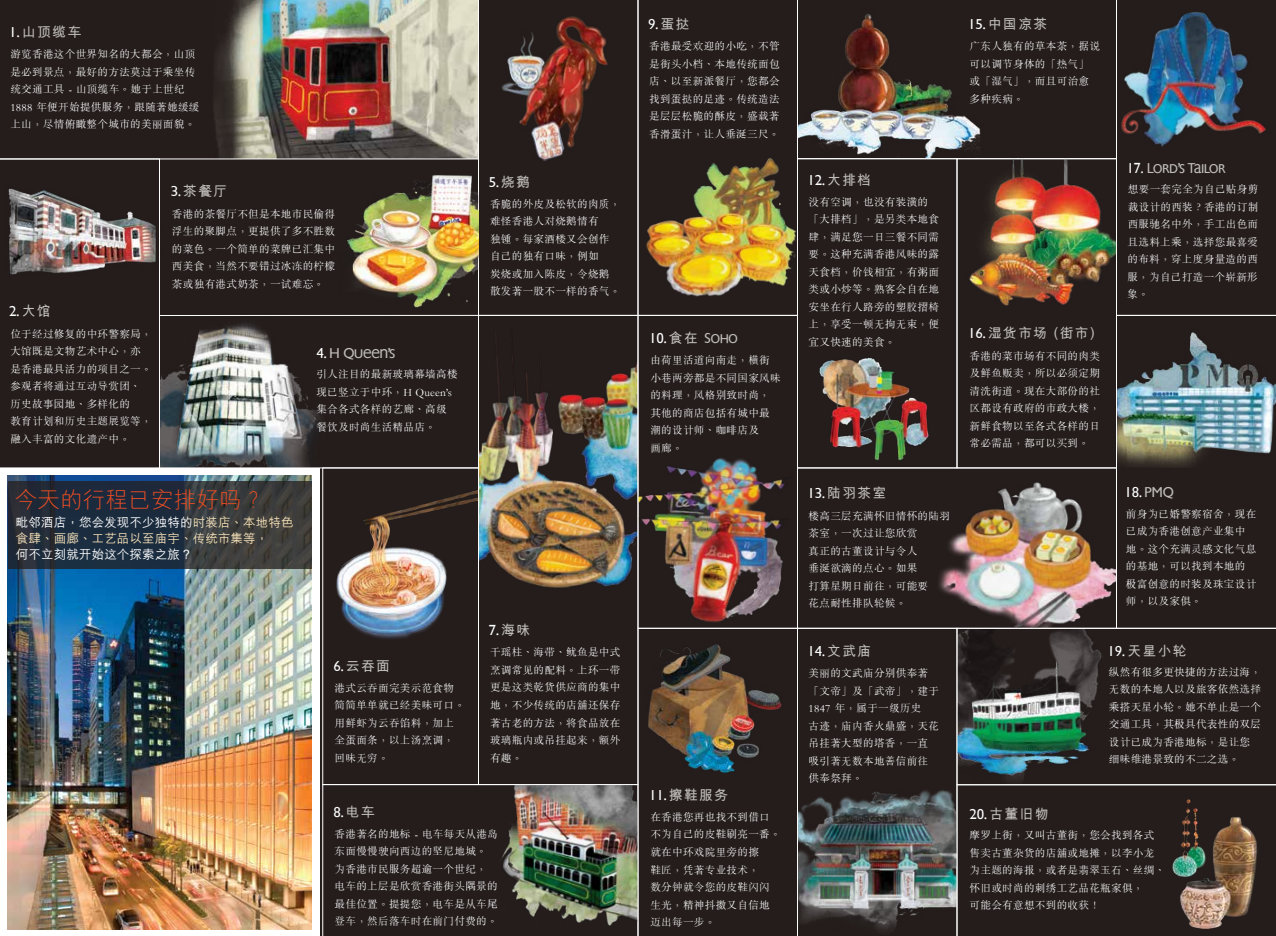
<style>
.page{position:relative;width:1276px;height:936px;background:#fff}
.page>*{position:absolute;margin:0;border:0;box-sizing:border-box;transform-origin:0 0}
.t1{font:300 22.5px "M Hei HKS";letter-spacing:.01em;color:#f04e23}
.t2{font:700 13.75px "M Hei HKS";letter-spacing:.1em;color:#c1bebc}
.t3{font:13.75px "Landmark";letter-spacing:-.01em;color:#fff}
.t4{font:13.75px "Landmark";letter-spacing:-.01em;color:#c1bebc;scale:.95 1}
.t5{font:13.75px "Landmark";letter-spacing:-.01em;color:#c1bebc}
.t6{font:500 12.5px/16.2px "M Hei HKS";letter-spacing:.01em;color:#f6e1b8}
.t7{font:500 12.5px "M Hei HKS";letter-spacing:.01em;color:#fff}
.t8{font:300 10.62px/17.5px "M Sung HKS";letter-spacing:.025em;color:#fff}
.s1{font-family:"Landmark";font-weight:400;color:#fff}
.s2{font-family:"Garamond";font-weight:400;font-size:11.25px}
.s3{font-family:"M Hei HKS";font-weight:700;color:#c1bebc}
.s4{color:#fff}
.s5{font-family:"M Hei HKS";font-weight:700}
.s6{color:#c1bebc}
</style>
<div class="page">
<div style="left:0;top:0;width:1276px;height:935px;background:#241d1c"></div>
<img style="left:480px;top:357px;width:156px;height:231px">
<img style="left:336px;top:490px;width:141px;height:149px">
<div style="left:322px;top:467px;width:157px;height:317px;border:1px solid #fff"></div>
<img style="left:638px;top:0;width:159px;height:315px">
<svg style="left:957px;top:785px;width:319px;height:150px"></svg>
<img style="left:0;top:0;width:478px;height:159px">
<svg style="left:0;top:159px;width:160px;height:309px"></svg>
<img style="left:798px;top:628px;width:159px;height:307px">
<img style="left:819px;top:357px;width:110px;height:104px">
<img style="left:1116px;top:0;width:160px;height:315px">
<svg style="left:637px;top:628px;width:161px;height:307px"></svg>
<img style="left:1116px;top:315px;width:160px;height:313px">
<svg style="left:478px;top:0;width:160px;height:316px"></svg>
<img style="left:797px;top:0;width:184px;height:159px">
<svg style="left:956px;top:628px;width:320px;height:157px"></svg>
<img style="left:938px;top:482px;width:176px;height:144px">
<img style="left:969px;top:160px;width:145px;height:145px">
<div style="left:956px;top:158px;width:160px;height:310px;border:1px solid #fff"></div>
<img style="left:322px;top:784px;width:316px;height:151px">
<img style="left:639px;top:458px;width:146px;height:165px">
<div style="left:637px;top:315px;width:161px;height:313px;border:1px solid #fff"></div>
<div style="left:0;top:468px;width:319px;height:467px;background:#fff"></div>
<img style="left:8px;top:475px;width:303px;height:454px">
<svg style="left:8px;top:481px;width:303px;height:87px;background:#2a323c"></svg>
<img style="left:316px;top:159px;width:162px;height:156px">
<img style="left:0;top:175px;width:160px;height:113px">
<img style="left:161px;top:323px;width:159px;height:143px">
<div style="left:159px;top:315px;width:320px;height:153px;border:1px solid #fff"></div>
<p class="t2" style="left:9px;top:22px;width:74px"><span class="s1">1.</span>山頂纜車</p>
<p class="t8" style="left:10px;top:45px;width:191px">遊覽香港這個世界知名的大都會，山頂是必到景點，最好的方法莫過於乘坐傳統交通工具 - 山頂纜車。她於上世紀<br><span class="s2">1888</span> 年便開始提供服務，跟隨著她緩緩上山，盡情俯瞰整個城市的美麗面貌。</p>
<p class="t3" style="left:9px;top:303px;width:43px">2. <span class="s3">大館</span></p>
<p class="t8" style="left:10px;top:324px;width:143px">位於經過修復的中環警察局，大館既是文物藝術中心，亦是香港最具活力的項目之一。參觀者將通過互動導賞團、歷史故事園地、多樣化的<br>教育計劃和歷史主題展覽等，融入豐富的文化遺產中。</p>
<p class="t2" style="left:171px;top:181px;width:58px"><span class="s1">3.</span> 茶餐廳</p>
<p class="t8" style="left:172px;top:204px;width:165px;text-align:justify">香港的茶餐廳不但是本地市民偷得浮生的聚腳點，更提供了多不勝數的菜色。一個簡單的菜牌已匯集中西美食，當然不要錯過冰凍的檸檬茶或獨有港式奶茶，一試難忘。</p>
<p class="t5" style="left:316px;top:345px;width:80px"><span class="s4">4.</span> H Queen’s</p>
<p class="t8" style="left:316px;top:365px;width:143px">引人注目的最新玻璃幕牆高樓現已豎立於中環，<span class="s2">H Queen’s</span>集合各式各樣的藝廊、高級餐飲及時尚生活精品店。</p>
<h1 class="t1" style="left:15px;top:484px;width:251px">今天的行程已安排好嗎？</h1>
<p class="t6" style="left:16px;top:513px;width:279px"><span class="s4">毗鄰酒店，您會發現不少獨特的</span>時裝店、本地特色食肆、畫廊、工藝品以至廟宇、傳統市集等，</p>
<p class="t7" style="left:16px;top:545px;width:178px">何不立刻就開始這個探索之旅？</p>
<p class="t2" style="left:333px;top:655px;width:58px"><span class="s1">6.</span> 雲吞麵</p>
<p class="t8" style="left:335px;top:678px;width:132px">港式雲吞麵完美示範食物簡簡單單就已經美味可口。用鮮蝦為雲吞餡料，加上全蛋麵條，以上湯烹調，回味無窮。</p>
<p class="t3" style="left:489px;top:173px;width:43px">5. <span class="s3">燒鵝</span></p>
<p class="t8" style="left:490px;top:195px;width:132px">香脆的外皮及鬆軟的肉質，難怪香港人對燒鵝情有<br>獨鍾。每家酒樓又會創作自己的獨有口味，例如<br>炭燒或加入陳皮，令燒鵝散發著一股不一樣的香氣。</p>
<p class="t3" style="left:489px;top:622px;width:43px">7. <span class="s3">海味</span></p>
<p class="t8" style="left:490px;top:643px;width:132px;text-align:justify">干瑤柱、海帶、魷魚是中式烹調常見的配料。上環一帶更是這類乾貨供應商的集中地，不少傳統的店舖還保存著古老的方法，將食品放在玻璃瓶內或吊掛起來，額外有趣。</p>
<p class="t3" style="left:333px;top:803px;width:43px">8. <span class="s3">電車</span></p>
<p class="t8" style="left:335px;top:824px;width:165px">香港著名的地標 - 電車每天從港島東面慢慢駛向西邊的堅尼地城。為香港市民服務超逾一個世紀，電車的上層是欣賞香港街頭隅景的最佳位置。提提您，電車是從車尾登車，然後落車時在前門付費的。</p>
<p class="t3" style="left:648px;top:16px;width:43px">9. <span class="s3">蛋撻</span></p>
<p class="t8" style="left:649px;top:37px;width:132px;text-align:justify">香港最受歡迎的小吃，不管是街頭小檔、本地傳統麵包店、以至新派餐廳，您都會找到蛋撻的足跡。傳統造法是層層鬆脆的酥皮，盛載著香滑蛋汁，讓人垂涎三尺。</p>
<p class="t4" style="left:649px;top:330px;width:95px"><span class="s4">10.</span> <span class="s5">食在</span> Soho</p>
<p class="t8" style="left:650px;top:351px;width:132px">由荷里活道向南走，橫街小巷兩旁都是不同國家風味的料理，風格別緻時尚，其他的商店包括有城中最潮的設計師、咖啡店及<br>畫廊。</p>
<p class="t2" style="left:649px;top:784px;width:80px"><span class="s1">11.</span> 擦鞋服務</p>
<p class="t8" style="left:650px;top:807px;width:132px">在香港您再也找不到借口不為自己的皮鞋刷亮一番。就在中環戲院里旁的擦<br>鞋匠，憑著專業技術，<br>數分鐘就令您的皮鞋閃閃生光，精神抖擻又自信地邁出每一步。</p>
<p class="t2" style="left:968px;top:14px;width:80px"><span class="s1">15.</span> 中國涼茶</p>
<p class="t8" style="left:969px;top:37px;width:132px">廣東人獨有的草本茶，據說可以調節身體的「熱氣」或「濕氣」，而且可治癒多種疾病。</p>
<p class="t3" style="left:807px;top:171px;width:65px">12. <span class="s3">大排檔</span></p>
<p class="t8" style="left:808px;top:193px;width:132px">沒有空調，也沒有裝潢的「大排檔」，是另類本地食肆，滿足您一日三餐不同需要。這種充滿香港風味的露天食檔，價錢相宜，有粥麵類或小炒等。熟客會自在地安坐在行人路旁的塑膠摺椅上，享受一頓無拘無束，便宜又快速的美食。</p>
<p class="t2" style="left:807px;top:483px;width:80px"><span class="s1">13.</span> 陸羽茶室</p>
<p class="t8" style="left:808px;top:506px;width:143px">樓高三層充滿懷舊情懷的陸羽茶室，一次過讓您欣賞<br>真正的古董設計與令人<br>垂涎欲滴的點心。如果<br>打算星期日前往，可能要<br>花點耐性排隊輪候。</p>
<p class="t3" style="left:807px;top:643px;width:65px">14. <span class="s3">文武廟</span></p>
<p class="t8" style="left:808px;top:664px;width:132px">美麗的文武廟分別供奉著「文帝」及「武帝」，建於<br><span class="s2">1847</span> 年，屬於一級歷史<br>古蹟，廟內香火鼎盛，天花吊掛著大型的塔香，一直吸引著無數本地善信前往供奉祭拜。</p>
<p class="t2" style="left:968px;top:323px;width:128px"><span class="s1">16.</span> 濕貨市場 (街市)</p>
<p class="t8" style="left:969px;top:346px;width:132px;text-align:justify">香港的菜市場有不同的肉類及鮮魚販賣，所以必須定期清洗街道。現在大部份的社區都設有政府的市政大樓，新鮮食物以至各式各樣的日常必需品，都可以買到。</p>
<p class="t4" style="left:1126px;top:160px;width:105px"><span class="s4">17.</span> Lord’s Tailor</p>
<p class="t8" style="left:1127px;top:180px;width:133px;text-align:justify">想要一套完全為自己貼身剪裁設計的西裝？香港的訂製西服馳名中外，手工出色而且選料上乘，選擇您最喜愛的布料，穿上度身量造的西服，為自己打造一個嶄新形象。</p>
<p class="t3" style="left:1124px;top:484px;width:51px">18. <span class="s6">PMQ</span></p>
<p class="t8" style="left:1126px;top:504px;width:132px">前身為已婚警察宿舍，現在已成為香港創意產業集中地。這個充滿靈感文化氣息的基地，可以找到本地的極富創意的時裝及珠寶設計師，以及傢俱。</p>
<p class="t2" style="left:1107px;top:640px;width:80px"><span class="s1">19.</span> 天星小輪</p>
<p class="t8" style="left:1109px;top:662px;width:154px">縱然有很多更快捷的方法過海，無數的本地人以及旅客依然選擇乘搭天星小輪。她不單止是一個交通工具，其極具代表性的雙層設計已成為香港地標，是讓您細味維港景致的不二之選。</p>
<p class="t2" style="left:969px;top:804px;width:80px"><span class="s1">20.</span> 古董舊物</p>
<p class="t8" style="left:969px;top:826px;width:197px">摩羅上街，又叫古董街，您會找到各式售賣古董雜貨的店舖或地攤，以李小龍為主題的海報，或者是翡翠玉石、絲綢、懷舊或時尚的刺繡工藝品花瓶傢俱，<br>可能會有意想不到的收穫！</p>
</div>
